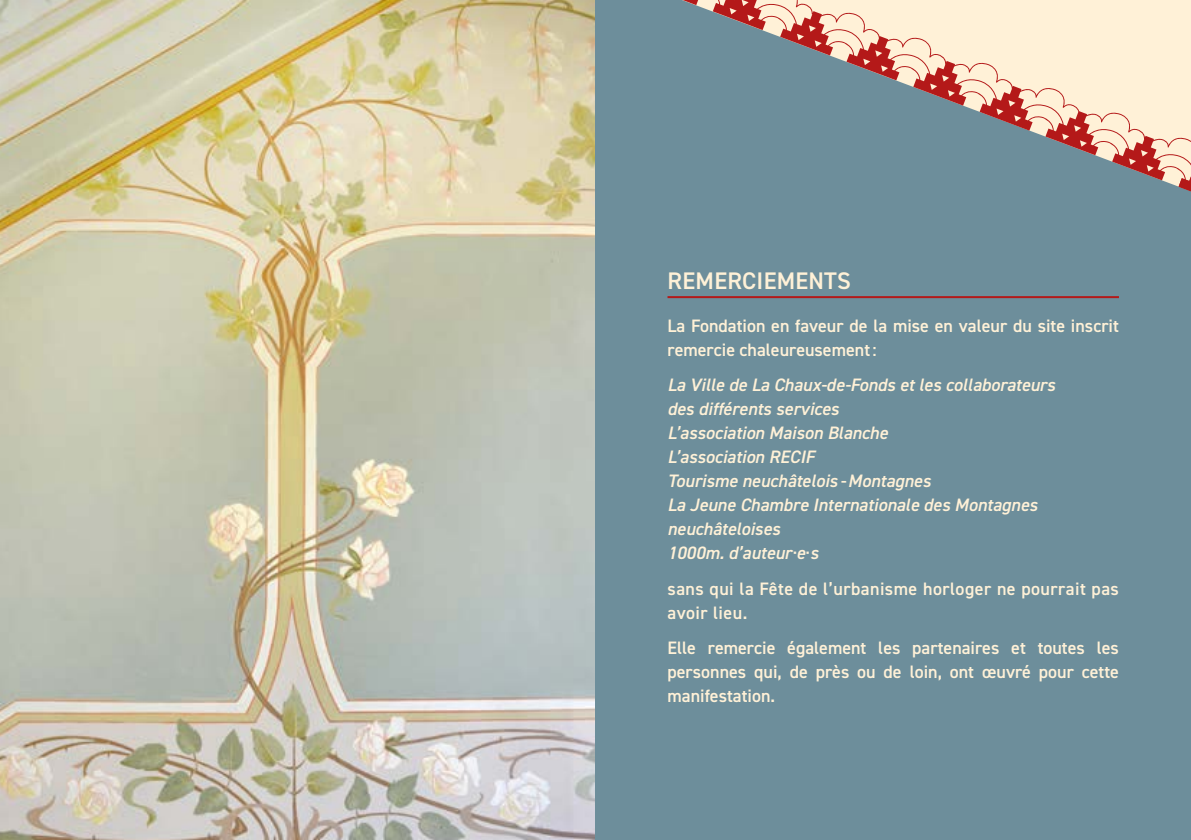
<style>
.page{position:relative;width:1191px;height:840px;background:#fff}
.page>*{position:absolute;margin:0;border:0;box-sizing:border-box;transform-origin:0 0}
.t1{font:600 24px "DIN2014";letter-spacing:.01em;color:#fff1d7}
.t2{font:italic 600 18px/24px "DIN2014";color:#fff1d7}
.t3{font:600 18px/24px "DIN2014";color:#fff1d7}
.t4{font:600 18px/24px "DIN2014";letter-spacing:.025em;color:#fff1d7}
</style>
<div class="page">
<img style="left:0;top:0;width:595px;height:839px">
<div style="left:595px;top:0;width:596px;height:839px;background:#6d8e9b"></div>
<svg style="left:513px;top:0;width:678px;height:205px"></svg>
<svg style="left:1178px;top:159px;width:13px;height:46px"></svg>
<hr style="left:667px;top:296px;width:452px;height:2px;background:#b41919">
<h1 class="t1" style="left:667px;top:265px;width:185px">REMERCIEMENTS</h1>
<p class="t3" style="left:667px;top:313px;width:453px">La Fondation en faveur de la mise en valeur du site inscrit remercie chaleureusement:</p>
<p class="t2" style="left:667px;top:372px;width:389px">La Ville de La Chaux-de-Fonds et les collaborateurs des différents services<br>L’association Maison Blanche<br>L’association RECIF<br>Tourisme neuchâtelois -Montagnes<br>La Jeune Chambre Internationale des Montagnes neuchâteloises<br>1000m. d’auteur·e·s</p>
<p class="t4" style="left:667px;top:576px;width:453px">sans qui la Fête de l’urbanisme horloger ne pourrait pas avoir lieu.</p>
<p class="t3" style="left:667px;top:635px;width:453px;text-align:justify">Elle remercie également les partenaires et toutes les personnes qui, de près ou de loin, ont œuvré pour cette manifestation.</p>
</div>
